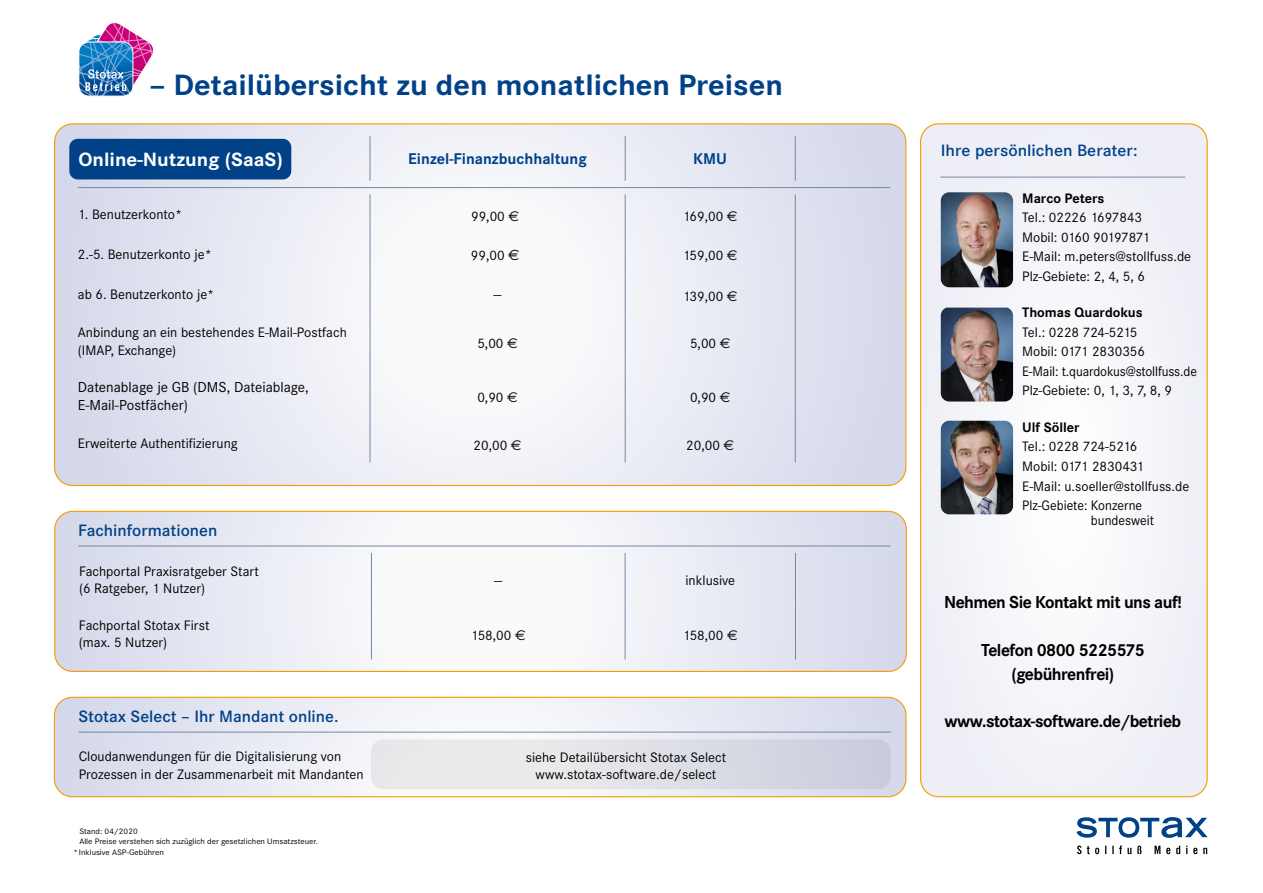
<style>
.page{position:relative;width:1263px;height:893px;background:#fff}
.page>*{position:absolute;margin:0;border:0;box-sizing:border-box;transform-origin:0 0}
.t1{font:700 30.6px "Corporate S";color:#004188;scale:1.05 1}
.t2{font:700 19.95px "Corporate S";color:#fff;scale:1.05 1}
.t3{font:700 18px/23.7px "Corporate S";letter-spacing:-.03em;color:#000;text-align:center}
.t4{font:600 17.1px "Corporate S";color:#004188}
.t5{font:600 17.1px "Corporate S";color:#004188;scale:1.05 1}
.t6{font:700 16.05px "Corporate S";color:#004188}
.t7{font:15px/18px "Corporate S";color:#000}
.t8{font:14.25px/19.5px "Corporate S";color:#000}
.t9{font:700 14.25px "Corporate S";color:#000}
.t10{font:14.25px "Corporate S";color:#000;scale:.96 1}
.t11{font:8.25px "Corporate S";color:#000;scale:1.07 1}
.s1{font-family:"Euro Sans Std"}
.s2{font-family:"Euro Sans Std";font-size:15px}
</style>
<div class="page">
<svg style="left:1076px;top:817px;width:132px;height:21px"></svg>
<svg style="left:1077px;top:845px;width:130px;height:9px"></svg>
<svg style="left:55px;top:124px;width:851px;height:361px"></svg>
<hr style="left:370px;top:136px;width:1px;height:45px;background:#7488a2">
<hr style="left:625px;top:136px;width:1px;height:45px;background:#7488a2">
<hr style="left:795px;top:136px;width:1px;height:45px;background:#7488a2">
<hr style="left:78px;top:187px;width:812px;height:1px;background:#7488a2">
<hr style="left:370px;top:194px;width:1px;height:40px;background:#7488a2">
<hr style="left:625px;top:194px;width:1px;height:40px;background:#7488a2">
<hr style="left:795px;top:194px;width:1px;height:40px;background:#7488a2">
<hr style="left:370px;top:234px;width:1px;height:40px;background:#7488a2">
<hr style="left:625px;top:234px;width:1px;height:40px;background:#7488a2">
<hr style="left:370px;top:274px;width:1px;height:40px;background:#7488a2">
<hr style="left:625px;top:274px;width:1px;height:40px;background:#7488a2">
<hr style="left:370px;top:314px;width:1px;height:54px;background:#7488a2">
<hr style="left:625px;top:314px;width:1px;height:54px;background:#7488a2">
<hr style="left:370px;top:368px;width:1px;height:55px;background:#7488a2">
<hr style="left:625px;top:368px;width:1px;height:55px;background:#7488a2">
<hr style="left:370px;top:423px;width:1px;height:39px;background:#7488a2">
<hr style="left:625px;top:423px;width:1px;height:39px;background:#7488a2">
<hr style="left:795px;top:234px;width:1px;height:40px;background:#7488a2">
<hr style="left:795px;top:274px;width:1px;height:40px;background:#7488a2">
<hr style="left:795px;top:314px;width:1px;height:54px;background:#7488a2">
<hr style="left:795px;top:368px;width:1px;height:55px;background:#7488a2">
<hr style="left:795px;top:423px;width:1px;height:39px;background:#7488a2">
<div style="left:69px;top:139px;width:222px;height:40px;background:#004188;border-radius:8px"></div>
<div style="left:920px;top:124px;width:287px;height:673px;background:#f2f3f8"></div>
<hr style="left:940px;top:177px;width:245px;height:1px;background:#7488a2">
<img style="left:941px;top:192px;width:72px;height:95px">
<img style="left:941px;top:308px;width:72px;height:94px">
<img style="left:941px;top:421px;width:72px;height:93px">
<svg style="left:55px;top:511px;width:851px;height:160px"></svg>
<hr style="left:78px;top:546px;width:812px;height:1px;background:#7488a2">
<div style="left:54px;top:511px;width:853px;height:161px;border:1px solid #f59c00;border-radius:18px"></div>
<hr style="left:371px;top:553px;width:1px;height:53px;background:#7488a2">
<hr style="left:625px;top:553px;width:1px;height:53px;background:#7488a2">
<hr style="left:795px;top:553px;width:1px;height:53px;background:#7488a2">
<hr style="left:371px;top:606px;width:1px;height:53px;background:#7488a2">
<hr style="left:625px;top:606px;width:1px;height:53px;background:#7488a2">
<hr style="left:795px;top:606px;width:1px;height:53px;background:#7488a2">
<svg style="left:55px;top:697px;width:851px;height:100px"></svg>
<div style="left:371px;top:739px;width:520px;height:50px;background:linear-gradient(to right,#f1f1ee,#cccfde);border-radius:13px"></div>
<hr style="left:79px;top:732px;width:812px;height:1px;background:#7488a2">
<div style="left:54px;top:697px;width:852px;height:100px;border:1px solid #f59c00;border-radius:18px"></div>
<div style="left:78px;top:42px;width:55px;height:55px;border:1px solid #fff;border-radius:10px"></div>
<svg style="left:79px;top:22px;width:75px;height:74px"></svg>
<h1 class="t1" style="left:149px;top:68px;width:605px">– Detailübersicht zu den monatlichen Preisen</h1>
<h2 class="t2" style="left:78px;top:148px;width:196px">Online-Nutzung (SaaS)</h2>
<p class="t6" style="left:408px;top:150px;width:180px">Einzel-Finanzbuchhaltung</p>
<p class="t6" style="left:693px;top:150px;width:35px">KMU</p>
<p class="t8" style="left:78px;top:205px;width:106px">1. Benutzerkonto*</p>
<p class="t8" style="left:471px;top:206px;width:50px">99,00 <span class="s1">€</span></p>
<p class="t8" style="left:683px;top:207px;width:56px">169,00 <span class="s1">€</span></p>
<p class="t8" style="left:78px;top:245px;width:136px">2.-5. Benutzerkonto je*</p>
<p class="t8" style="left:471px;top:245px;width:50px">99,00 <span class="s2">€</span></p>
<p class="t8" style="left:683px;top:245px;width:56px">159,00 <span class="s1">€</span></p>
<p class="t8" style="left:78px;top:285px;width:138px">ab 6. Benutzerkonto je*</p>
<p class="t8" style="left:493px;top:285px;width:10px">—</p>
<p class="t8" style="left:683px;top:287px;width:56px">139,00 <span class="s1">€</span></p>
<p class="t8" style="left:78px;top:324px;width:270px;line-height:18px">Anbindung an ein bestehendes E-Mail-Postfach (IMAP, Exchange)</p>
<p class="t8" style="left:477px;top:334px;width:42px">5,00 <span class="s1">€</span></p>
<p class="t8" style="left:690px;top:334px;width:42px">5,00 <span class="s1">€</span></p>
<p class="t7" style="left:78px;top:378px;width:232px">Datenablage je GB (DMS, Dateiablage,<br>E-Mail-Postfächer)</p>
<p class="t8" style="left:477px;top:388px;width:42px">0,90 <span class="s1">€</span></p>
<p class="t8" style="left:690px;top:388px;width:42px">0,90 <span class="s1">€</span></p>
<p class="t8" style="left:78px;top:434px;width:161px">Erweiterte Authentifizierung</p>
<p class="t8" style="left:474px;top:435px;width:50px">20,00 <span class="s1">€</span></p>
<p class="t8" style="left:686px;top:435px;width:50px">20,00 <span class="s1">€</span></p>
<p class="t4" style="left:78px;top:521px;width:141px">Fachinformationen</p>
<p class="t8" style="left:79px;top:563px;width:182px;line-height:17.1px">Fachportal Praxisratgeber Start (6 Ratgeber, 1 Nutzer)</p>
<p class="t8" style="left:494px;top:570px;width:10px">—</p>
<p class="t8" style="left:685px;top:570px;width:51px">inklusive</p>
<p class="t8" style="left:79px;top:616px;width:132px;line-height:17.1px">Fachportal Stotax First (max. 5 Nutzer)</p>
<p class="t8" style="left:471px;top:625px;width:56px">158,00 <span class="s1">€</span></p>
<p class="t8" style="left:683px;top:625px;width:56px">158,00 <span class="s1">€</span></p>
<p class="t4" style="left:79px;top:707px;width:261px">Stotax Select – Ihr Mandant online.</p>
<p class="t8" style="left:79px;top:747px;width:286px;line-height:18px">Cloudanwendungen für die Digitalisierung von<br>Prozessen in der Zusammenarbeit mit Mandanten</p>
<p class="t8" style="left:526px;top:748px;width:202px;line-height:17.1px;text-align:center">siehe Detailübersicht Stotax Select www.stotax-software.de/select</p>
<p class="t11" style="left:79px;top:826px;width:56px">Stand: 04/2020</p>
<p class="t11" style="left:79px;top:837px;width:225px">Alle Preise verstehen sich zuzüglich der gesetzlichen Umsatzsteuer.</p>
<p class="t11" style="left:73px;top:847px;width:86px">*Inklusive ASP-Gebühren</p>
<p class="t5" style="left:941px;top:141px;width:189px">Ihre persönlichen Berater:</p>
<p class="t9" style="left:1022px;top:190px;width:84px">Marco Peters</p>
<p class="t8" style="left:1022px;top:208px;width:171px">Tel.: 02226 1697843<br>Mobil: 0160 90197871<br>E-Mail: m.peters@stollfuss.de<br>Plz-Gebiete: 2, 4, 5, 6</p>
<p class="t9" style="left:1022px;top:304px;width:122px">Thomas Quardokus</p>
<p class="t8" style="left:1022px;top:322px;width:176px">Tel.: 0228 724-5215<br>Mobil: 0171 2830356<br>E-Mail: t.quardokus@stollfuss.de<br>Plz-Gebiete: 0, 1, 3, 7, 8, 9</p>
<p class="t9" style="left:1022px;top:419px;width:59px">Ulf Söller</p>
<p class="t8" style="left:1022px;top:437px;width:169px">Tel.: 0228 724-5216<br>Mobil: 0171 2830431<br>E-Mail: u.soeller@stollfuss.de<br>Plz-Gebiete: Konzerne</p>
<p class="t10" style="left:1091px;top:512px;width:67px">bundesweit</p>
<p class="t3" style="left:944px;top:591px;width:239px">Nehmen Sie Kontakt mit uns auf!</p>
<p class="t3" style="left:981px;top:638px;width:165px">Telefon 0800 5225575 (gebührenfrei)</p>
<p class="t3" style="left:944px;top:710px;width:238px">www.stotax-software.de/betrieb</p>
</div>
